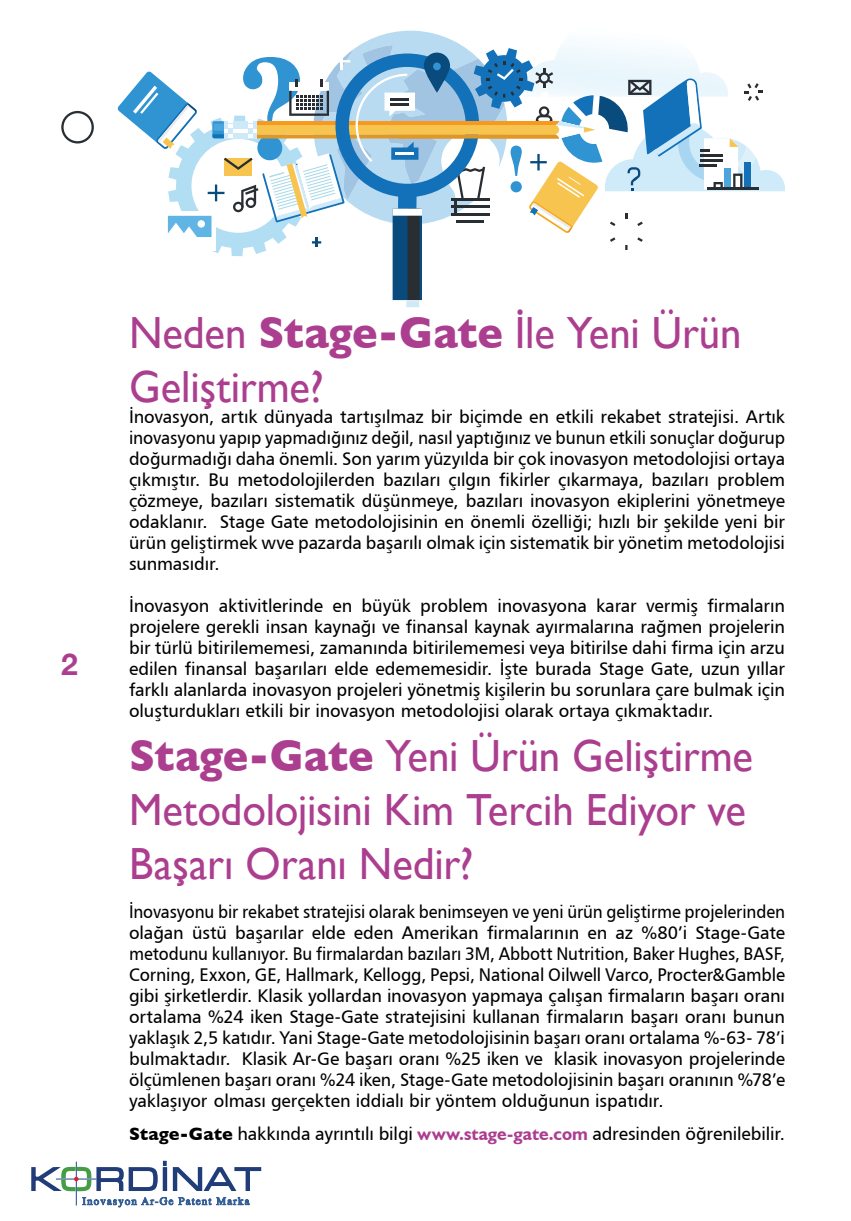
<style>
.page{position:relative;width:851px;height:1221px;background:#fff}
.page>*{position:absolute;margin:0;border:0;box-sizing:border-box;transform-origin:0 0}
.t1{font:45px/54px "Gill Sans";letter-spacing:-.005em;color:#ac3e8f;scale:.95 1}
.t2{font:700 30px "Helvetica Neue";color:#ac3e8f}
.t3{font:18px/21px "Humanist 777 BT";letter-spacing:-.005em;color:#000;text-align:justify}
.t4{font:18px/21px "Humanist 777 BT";letter-spacing:-.005em;color:#000;text-align:justify;scale:.94 1}
.s1{font-weight:700}
.s2{font-family:"Gill Sans";font-weight:700}
.s3{font-family:"Humanist 521 BT";font-weight:700;color:#ac3e8f}
</style>
<div class="page">
<svg style="left:31px;top:1160px;width:231px;height:47px"></svg>
<div style="left:392px;top:209px;width:30px;height:91px;background:#0a4b7d"></div>
<div style="left:407px;top:209px;width:12px;height:91px;background:#292e33"></div>
<svg style="left:392px;top:300px;width:30px;height:7px"></svg>
<div style="left:406px;top:301px;width:13px;height:6px;background:#ceeaf9"></div>
<svg style="left:61px;top:31px;width:723px;height:225px"></svg>
<h2 class="t2" style="left:61px;top:646px;width:18px">2</h2>
<h1 class="t1" style="left:129px;top:305px;width:646px">Neden <span class="s1">Stage-Gate</span> İle Yeni Ürün<br>Geliştirme?</h1>
<p class="t3" style="left:129px;top:405px;width:657px">İnovasyon, artık dünyada tartışılmaz bir biçimde en etkili rekabet stratejisi. Artık inovasyonu yapıp yapmadığınız değil, nasıl yaptığınız ve bunun etkili sonuçlar doğurup doğurmadığı daha önemli. Son yarım yüzyılda bir çok inovasyon metodolojisi ortaya çıkmıştır. Bu metodolojilerden bazıları çılgın fikirler çıkarmaya, bazıları problem çözmeye, bazıları sistematik düşünmeye, bazıları inovasyon ekiplerini yönetmeye odaklanır. Stage Gate metodolojisinin en önemli özelliği; hızlı bir şekilde yeni bir ürün geliştirmek wve pazarda başarılı olmak için sistematik bir yönetim metodolojisi sunmasıdır.</p>
<p class="t3" style="left:129px;top:594px;width:657px">İnovasyon aktivitlerinde en büyük problem inovasyona karar vermiş firmaların projelere gerekli insan kaynağı ve finansal kaynak ayırmalarına rağmen projelerin bir türlü bitirilememesi, zamanında bitirilememesi veya bitirilse dahi firma için arzu edilen finansal başarıları elde edememesidir. İşte burada Stage Gate, uzun yıllar farklı alanlarda inovasyon projeleri yönetmiş kişilerin bu sorunlara çare bulmak için oluşturdukları etkili bir inovasyon metodolojisi olarak ortaya çıkmaktadır.</p>
<h1 class="t1" style="left:129px;top:728px;width:658px"><span class="s1">Stage-Gate</span> Yeni Ürün Geliştirme<br>Metodolojisini Kim Tercih Ediyor ve<br>Başarı Oranı Nedir?</h1>
<p class="t4" style="left:129px;top:900px;width:699px">İnovasyonu bir rekabet stratejisi olarak benimseyen ve yeni ürün geliştirme projelerinden olağan üstü başarılar elde eden Amerikan firmalarının en az %80’i Stage-Gate metodunu kullanıyor. Bu firmalardan bazıları 3M, Abbott Nutrition, Baker Hughes, BASF, Corning, Exxon, GE, Hallmark, Kellogg, Pepsi, National Oilwell Varco, Procter&amp;Gamble gibi şirketlerdir. Klasik yollardan inovasyon yapmaya çalışan firmaların başarı oranı ortalama %24 iken Stage-Gate stratejisini kullanan firmaların başarı oranı bunun yaklaşık 2,5 katıdır. Yani Stage-Gate metodolojisinin başarı oranı ortalama %-63- 78’i bulmaktadır. Klasik Ar-Ge başarı oranı %25 iken ve klasik inovasyon projelerinde ölçümlenen başarı oranı %24 iken, Stage-Gate metodolojisinin başarı oranının %78’e yaklaşıyor olması gerçekten iddialı bir yöntem olduğunun ispatıdır.</p>
<p class="t3" style="left:129px;top:1122px;width:657px"><span class="s2">Stage-Gate</span> hakkında ayrıntılı bilgi <span class="s3">www.stage-gate.com</span> adresinden öğrenilebilir.</p>
</div>
